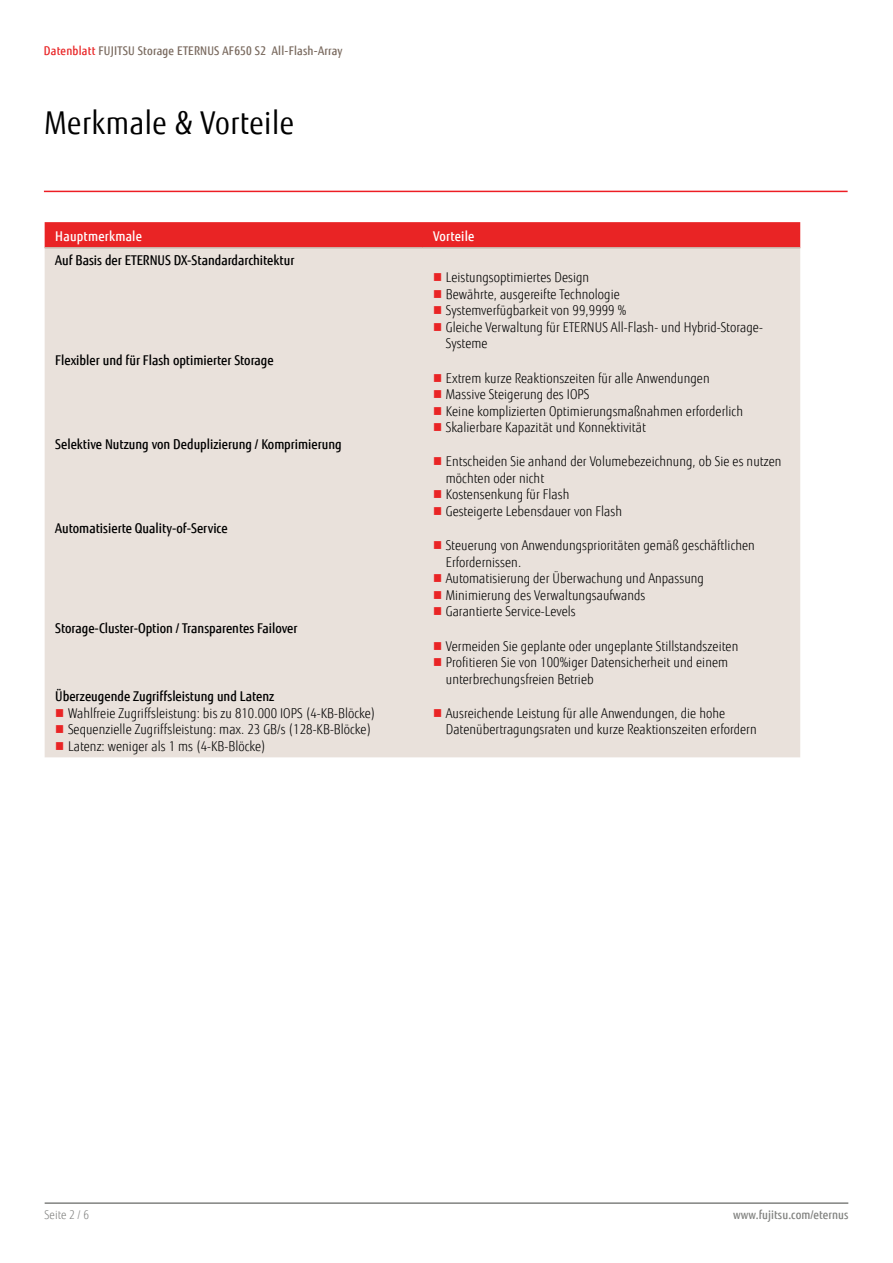
<style>
.page{position:relative;width:893px;height:1263px;background:#fff}
.page>*{position:absolute;margin:0;border:0;box-sizing:border-box;transform-origin:0 0}
.t1{font:31.5px "Fujitsu Sans";letter-spacing:.02em;color:#000;scale:.9 1}
.t2{font:300 13.5px/16.5px "Fujitsu Sans";letter-spacing:.005em;color:#000;scale:.9 1}
.t3{font:500 13.5px "Fujitsu Sans";color:#000;scale:.9 1}
.t4{font:500 13.5px "Fujitsu Sans";letter-spacing:.02em;color:#fff;scale:.9 1}
.t5{font:500 12px "Fujitsu Sans";letter-spacing:.02em;color:#79695e;scale:.9 1}
.t6{font:500 12px "Fujitsu Sans";letter-spacing:.005em;color:#818280;scale:.9 1}
.t7{font:300 12px "Fujitsu Sans";letter-spacing:.005em;color:#818280;scale:.9 1}
.s1{color:#e92425}
</style>
<div class="page">
<hr style="left:45px;top:1202px;width:803px;height:2px;background:#818280">
<div style="left:45px;top:222px;width:755px;height:25px;background:#e92425"></div>
<div style="left:45px;top:249px;width:755px;height:508px;background:#e9e1db"></div>
<hr style="left:45px;top:247px;width:377px;height:2px;background:#c9bbb0">
<hr style="left:422px;top:247px;width:378px;height:2px;background:#c9bbb0">
<hr style="left:44px;top:191px;width:804px;height:1px;background:#ed1d24">
<svg style="left:434px;top:273px;width:7px;height:8px"></svg>
<svg style="left:434px;top:290px;width:7px;height:8px"></svg>
<svg style="left:434px;top:306px;width:7px;height:8px"></svg>
<svg style="left:434px;top:323px;width:7px;height:8px"></svg>
<svg style="left:434px;top:374px;width:7px;height:8px"></svg>
<svg style="left:434px;top:390px;width:7px;height:8px"></svg>
<svg style="left:434px;top:407px;width:7px;height:8px"></svg>
<svg style="left:434px;top:423px;width:7px;height:8px"></svg>
<svg style="left:434px;top:457px;width:7px;height:8px"></svg>
<svg style="left:434px;top:490px;width:7px;height:8px"></svg>
<svg style="left:434px;top:507px;width:7px;height:8px"></svg>
<svg style="left:434px;top:541px;width:7px;height:8px"></svg>
<svg style="left:434px;top:574px;width:7px;height:8px"></svg>
<svg style="left:434px;top:591px;width:7px;height:8px"></svg>
<svg style="left:434px;top:607px;width:7px;height:8px"></svg>
<svg style="left:434px;top:642px;width:7px;height:8px"></svg>
<svg style="left:434px;top:658px;width:7px;height:8px"></svg>
<svg style="left:56px;top:709px;width:7px;height:8px"></svg>
<svg style="left:56px;top:725px;width:7px;height:8px"></svg>
<svg style="left:56px;top:742px;width:7px;height:8px"></svg>
<svg style="left:434px;top:709px;width:7px;height:8px"></svg>
<p class="t5" style="left:44px;top:43px;width:333px"><span class="s1">Datenblatt</span> FUJITSU Storage ETERNUS AF650 S2 All-Flash-Array</p>
<h1 class="t1" style="left:45px;top:104px;width:279px">Merkmale &amp; Vorteile</h1>
<p class="t4" style="left:55px;top:228px;width:98px">Hauptmerkmale</p>
<p class="t4" style="left:433px;top:228px;width:48px">Vorteile</p>
<p class="t3" style="left:55px;top:252px;width:267px">Auf Basis der ETERNUS DX-Standardarchitektur</p>
<p class="t2" style="left:446px;top:269px;width:354px">Leistungsoptimiertes Design<br>Bewährte, ausgereifte Technologie<br>Systemverfügbarkeit von 99,9999 %<br>Gleiche Verwaltung für ETERNUS All-Flash- und Hybrid-Storage-Systeme</p>
<p class="t3" style="left:55px;top:352px;width:244px">Flexibler und für Flash optimierter Storage</p>
<p class="t2" style="left:446px;top:370px;width:332px">Extrem kurze Reaktionszeiten für alle Anwendungen Massive Steigerung des IOPS<br>Keine komplizierten Optimierungsmaßnahmen erforderlich Skalierbare Kapazität und Konnektivität</p>
<p class="t3" style="left:55px;top:436px;width:320px">Selektive Nutzung von Deduplizierung / Komprimierung</p>
<p class="t2" style="left:446px;top:453px;width:375px">Entscheiden Sie anhand der Volumebezeichnung, ob Sie es nutzen möchten oder nicht<br>Kostensenkung für Flash<br>Gesteigerte Lebensdauer von Flash</p>
<p class="t3" style="left:55px;top:520px;width:193px">Automatisierte Quality-of-Service</p>
<p class="t2" style="left:446px;top:537px;width:345px">Steuerung von Anwendungsprioritäten gemäß geschäftlichen Erfordernissen.<br>Automatisierung der Überwachung und Anpassung Minimierung des Verwaltungsaufwands<br>Garantierte Service-Levels</p>
<p class="t3" style="left:55px;top:620px;width:271px">Storage-Cluster-Option / Transparentes Failover</p>
<p class="t2" style="left:446px;top:638px;width:326px">Vermeiden Sie geplante oder ungeplante Stillstandszeiten<br>Profitieren Sie von 100%iger Datensicherheit und einem unterbrechungsfreien Betrieb</p>
<p class="t3" style="left:55px;top:688px;width:245px">Überzeugende Zugriffsleistung und Latenz</p>
<p class="t2" style="left:68px;top:705px;width:343px">Wahlfreie Zugriffsleistung: bis zu 810.000 IOPS (4-KB-Blöcke)<br>Sequenzielle Zugriffsleistung: max. 23 GB/s (128-KB-Blöcke)<br>Latenz: weniger als 1 ms (4-KB-Blöcke)</p>
<p class="t2" style="left:446px;top:705px;width:347px">Ausreichende Leistung für alle Anwendungen, die hohe<br>Datenübertragungsraten und kurze Reaktionszeiten erfordern</p>
<p class="t7" style="left:45px;top:1208px;width:51px">Seite 2 / 6</p>
<p class="t6" style="left:733px;top:1208px;width:129px">www.fujitsu.com/eternus</p>
</div>
